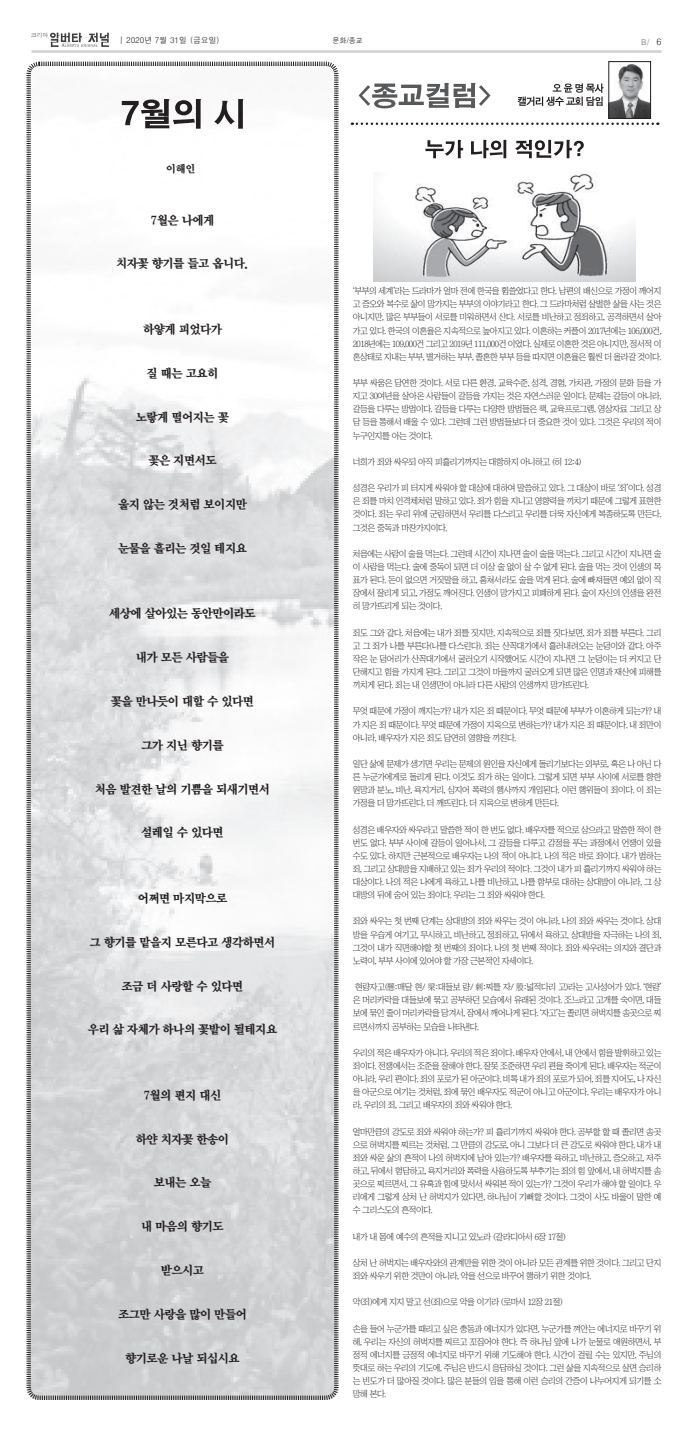
<style>
.page{position:relative;width:693px;height:1434px;background:#fff}
.page>*{position:absolute;margin:0;border:0;box-sizing:border-box;transform-origin:0 0}
.t1{font:12.25px "YDIY Mj O360";letter-spacing:-.05em;color:#231f20}
.t2{font:10.5px "YDIY Mj O360";color:#231f20}
.t3{font:8.75px/13.1px "Chosunilbo NM";letter-spacing:-.05em;color:#231f20;text-align:justify}
.t4{font:7.88px "H2 gtr M";color:#231f20}
.t5{font:7.88px "H2 gtr M";color:#6c6d70}
.t6{font:7px "H2 gtr M";color:#000}
.s1{font-size:8.75px;color:#231f20}
</style>
<div class="page">
<hr style="left:31px;top:50px;width:630px;height:3px;background:#d1d2d4">
<img style="left:32px;top:32px;width:76px;height:15px">
<svg style="left:518px;top:83px;width:86px;height:23px"></svg>
<img style="left:610px;top:64px;width:39px;height:53px">
<div style="left:608px;top:61px;width:43px;height:58px;border:1px solid #231f20"></div>
<svg style="left:26px;top:61px;width:313px;height:1339px"></svg>
<svg style="left:352px;top:122px;width:306px;height:3px"></svg>
<svg style="left:359px;top:83px;width:131px;height:25px"></svg>
<svg style="left:425px;top:140px;width:159px;height:18px"></svg>
<img style="left:373px;top:172px;width:263px;height:109px">
<svg style="left:122px;top:99px;width:121px;height:30px"></svg>
<p class="t4" style="left:120px;top:36px;width:102px">| 2020년 7월 31일 (금요일)</p>
<p class="t6" style="left:332px;top:37px;width:32px">문화/종교</p>
<p class="t2" style="left:166px;top:163px;width:31px">이해인</p>
<h1 class="t1" style="left:151px;top:214px;width:65px">7월은 나에게</h1>
<h1 class="t1" style="left:116px;top:257px;width:134px">치자꽃 향기를 들고 옵니다.</h1>
<p class="t5" style="left:641px;top:38px;width:22px">B/ <span class="s1">6</span></p>
<h1 class="t1" style="left:143px;top:323px;width:80px">하얗게 피었다가</h1>
<h1 class="t1" style="left:147px;top:367px;width:73px">질 때는 고요히</h1>
<h1 class="t1" style="left:136px;top:410px;width:95px">노랗게 떨어지는 꽃</h1>
<h1 class="t1" style="left:148px;top:454px;width:70px">꽃은 지면서도</h1>
<h1 class="t1" style="left:118px;top:498px;width:130px">울지 않는 것처럼 보이지만</h1>
<h1 class="t1" style="left:118px;top:542px;width:130px">눈물을 흘리는 것일 테지요</h1>
<h1 class="t1" style="left:109px;top:607px;width:148px">세상에 살아있는 동안만이라도</h1>
<h1 class="t1" style="left:136px;top:651px;width:95px">내가 모든 사람들을</h1>
<h1 class="t1" style="left:111px;top:695px;width:145px">꽃을 만나듯이 대할 수 있다면</h1>
<h1 class="t1" style="left:141px;top:739px;width:84px">그가 지닌 향기를</h1>
<h1 class="t1" style="left:95px;top:782px;width:177px">처음 발견한 날의 기쁨을 되새기면서</h1>
<h1 class="t1" style="left:141px;top:826px;width:84px">설레일 수 있다면</h1>
<h1 class="t1" style="left:138px;top:892px;width:91px">어쩌면 마지막으로</h1>
<h1 class="t1" style="left:90px;top:935px;width:187px">그 향기를 맡을지 모른다고 생각하면서</h1>
<h1 class="t1" style="left:122px;top:979px;width:123px">조금 더 사랑할 수 있다면</h1>
<h1 class="t1" style="left:88px;top:1023px;width:191px">우리 삶 자체가 하나의 꽃밭이 될테지요</h1>
<h1 class="t1" style="left:143px;top:1088px;width:80px">7월의 편지 대신</h1>
<h1 class="t1" style="left:136px;top:1132px;width:95px">하얀 치자꽃 한송이</h1>
<h1 class="t1" style="left:154px;top:1176px;width:59px">보내는 오늘</h1>
<h1 class="t1" style="left:141px;top:1220px;width:84px">내 마음의 향기도</h1>
<h1 class="t1" style="left:161px;top:1263px;width:45px">받으시고</h1>
<h1 class="t1" style="left:118px;top:1307px;width:130px">조그만 사랑을 많이 만들어</h1>
<h1 class="t1" style="left:125px;top:1351px;width:116px">향기로운 나날 되십시요</h1>
<p class="t3" style="left:353px;top:284px;width:310px">‘부부의 세계’라는 드라마가 얼마 전에 한국을 휩쓸었다고 한다. 남편의 배신으로 가정이 깨어지 고 증오와 복수로 삶이 망가지는 부부의 이야기라고 한다. 그 드라마처럼 살벌한 삶을 사는 것은 아니지만, 많은 부부들이 서로를 미워하면서 산다. 서로를 비난하고 정죄하고, 공격하면서 살아 가고 있다. 한국의 이혼율은 지속적으로 높아지고 있다. 이혼하는 커플이 2017년에는 106,000건, 2018년에는 109,000건 그리고 2019년 111,000건 이었다. 실제로 이혼한 것은 아니지만, 정서적 이 혼상태로 지내는 부부, 별거하는 부부, 졸혼한 부부 등을 따지면 이혼율은 훨씬 더 올라갈 것이다.</p>
<p class="t3" style="left:353px;top:376px;width:310px">부부 싸움은 당연한 것이다. 서로 다른 환경, 교육수준, 성격, 경험, 가치관, 가정의 문화 등을 가 지고 30여년을 살아온 사람들이 갈등을 가지는 것은 자연스러운 일이다. 문제는 갈등이 아니라, 갈등을 다루는 방법이다. 갈등을 다루는 다양한 방법들은 책, 교육프로그램, 영상자료 그리고 상 담 등을 통해서 배울 수 있다. 그런데 그런 방법들보다 더 중요한 것이 있다. 그것은 우리의 적이 누구인지를 아는 것이다.</p>
<p class="t3" style="left:353px;top:455px;width:230px">너희가 죄와 싸우되 아직 피흘리기까지는 대항하지 아니하고 (히 12:4)</p>
<p class="t3" style="left:353px;top:481px;width:310px">성경은 우리가 피 터지게 싸워야 할 대상에 대하여 말씀하고 있다. 그 대상이 바로 ‘죄’이다. 성경 은 죄를 마치 인격체처럼 말하고 있다. 죄가 힘을 지니고 영향력을 끼치기 때문에 그렇게 표현한 것이다. 죄는 우리 위에 군림하면서 우리를 다스리고 우리를 더욱 자신에게 복종하도록 만든다. 그것은 중독과 마찬가지이다.</p>
<p class="t3" style="left:353px;top:547px;width:310px">처음에는 사람이 술을 먹는다. 그런데 시간이 지나면 술이 술을 먹는다. 그리고 시간이 지나면 술 이 사람을 먹는다. 술에 중독이 되면 더 이상 술 없이 살 수 없게 된다. 술을 먹는 것이 인생의 목 표가 된다. 돈이 없으면 거짓말을 하고, 훔쳐서라도 술을 먹게 된다. 술에 빠져들면 예외 없이 직 장에서 잘리게 되고, 가정도 깨어진다. 인생이 망가지고 피폐하게 된다. 술이 자신의 인생을 완전 히 망가뜨리게 되는 것이다.</p>
<p class="t3" style="left:353px;top:625px;width:310px">죄도 그와 같다. 처음에는 내가 죄를 짓지만, 지속적으로 죄를 짓다보면, 죄가 죄를 부른다. 그리 고 그 죄가 나를 부른다(나를 다스린다). 죄는 산꼭대기에서 흘러내려오는 눈덩이와 같다. 아주 작은 눈 덩어리가 산꼭대기에서 굴러오기 시작했어도 시간이 지나면 그 눈덩이는 더 커지고 단 단해지고 힘을 가지게 된다. 그리고 그것이 마을까지 굴러오게 되면 많은 인명과 재산에 피해를 끼치게 된다. 죄는 내 인생만이 아니라 다른 사람의 인생까지 망가뜨린다.</p>
<p class="t3" style="left:353px;top:704px;width:310px">무엇 때문에 가정이 깨지는가? 내가 지은 죄 때문이다. 무엇 때문에 부부가 이혼하게 되는가? 내 가 지은 죄 때문이다. 무엇 때문에 가정이 지옥으로 변하는가? 내가 지은 죄 때문이다. 내 죄만이 아니라, 배우자가 지은 죄도 당연히 영향을 끼친다.</p>
<p class="t3" style="left:353px;top:757px;width:310px">일단 삶에 문제가 생기면 우리는 문제의 원인을 자신에게 돌리기보다는 외부로, 혹은 나 아닌 다 른 누군가에게로 돌리게 된다. 이것도 죄가 하는 일이다. 그렇게 되면 부부 사이에 서로를 향한 원망과 분노, 비난, 욕지거리, 심지어 폭력의 행사까지 개입된다. 이런 행위들이 죄이다. 이 죄는 가정을 더 망가뜨린다. 더 깨뜨린다. 더 지옥으로 변하게 만든다.</p>
<p class="t3" style="left:353px;top:822px;width:310px">성경은 배우자와 싸우라고 말씀한 적이 한 번도 없다. 배우자를 적으로 삼으라고 말씀한 적이 한 번도 없다. 부부 사이에 갈등이 일어나서, 그 갈등을 다루고 감정을 푸는 과정에서 언쟁이 있을 수도 있다. 하지만 근본적으로 배우자는 나의 적이 아니다. 나의 적은 바로 죄이다. 내가 범하는 죄, 그리고 상대방을 지배하고 있는 죄가 우리의 적이다. 그것이 내가 피 흘리기까지 싸워야 하는 대상이다. 나의 적은 나에게 욕하고, 나를 비난하고, 나를 함부로 대하는 상대방이 아니라, 그 상 대방의 뒤에 숨어 있는 죄이다. 우리는 그 죄와 싸워야 한다.</p>
<p class="t3" style="left:353px;top:914px;width:310px">죄와 싸우는 첫 번째 단계는 상대방의 죄와 싸우는 것이 아니라, 나의 죄와 싸우는 것이다. 상대 방을 우습게 여기고, 무시하고, 비난하고, 정죄하고, 뒤에서 욕하고, 상대방을 자극하는 나의 죄, 그것이 내가 직면해야할 첫 번째의 죄이다. 나의 첫 번째 적이다. 죄와 싸우려는 의지와 결단과 노력이, 부부 사이에 있어야 할 가장 근본적인 자세이다.</p>
<p class="t3" style="left:353px;top:980px;width:310px">현량자고(懸:매달 현/ 梁:대들보 량/ 刺:찌를 자/ 股:넓적다리 고)라는 고사성어가 있다. ‘현량’ 은 머리카락을 대들보에 묶고 공부하던 모습에서 유래된 것이다. 조느라고 고개를 숙이면, 대들 보에 묶인 줄이 머리카락을 당겨서, 잠에서 깨어나게 된다. ‘자고’는 졸리면 허벅지를 송곳으로 찌 르면서까지 공부하는 모습을 나타낸다.</p>
<p class="t3" style="left:353px;top:1045px;width:310px">우리의 적은 배우자가 아니다. 우리의 적은 죄이다. 배우자 안에서, 내 안에서 힘을 발휘하고 있는 죄이다. 전쟁에서는 조준을 잘해야 한다. 잘못 조준하면 우리 편을 죽이게 된다. 배우자는 적군이 아니라, 우리 편이다. 죄의 포로가 된 아군이다. 비록 내가 죄의 포로가 되어, 죄를 지어도, 나 자신 을 아군으로 여기는 것처럼, 죄에 묶인 배우자도 적군이 아니고 아군이다. 우리는 배우자가 아니 라, 우리의 죄, 그리고 배우자의 죄와 싸워야 한다.</p>
<p class="t3" style="left:353px;top:1124px;width:310px">얼마만큼의 강도로 죄와 싸워야 하는가? 피 흘리기까지 싸워야 한다. 공부할 할 때 졸리면 송곳 으로 허벅지를 찌르는 것처럼, 그 만큼의 강도로, 아니 그보다 더 큰 강도로 싸워야 한다. 내가 내 죄와 싸운 삶의 흔적이 나의 허벅지에 남아 있는가? 배우자를 욕하고, 비난하고, 증오하고, 저주 하고, 뒤에서 험담하고, 욕지거리와 폭력을 사용하도록 부추기는 죄의 힘 앞에서, 내 허벅지를 송 곳으로 찌르면서, 그 유혹과 힘에 맞서서 싸워본 적이 있는가? 그것이 우리가 해야 할 일이다. 우 리에게 그렇게 상처 난 허벅지가 있다면, 하나님이 기뻐할 것이다. 그것이 사도 바울이 말한 예 수 그리스도의 흔적이다.</p>
<p class="t3" style="left:353px;top:1229px;width:215px">내가 내 몸에 예수의 흔적을 지니고 있노라 (갈라디아서 6장 17절)</p>
<p class="t3" style="left:353px;top:1255px;width:310px">상처 난 허벅지는 배우자와의 관계만을 위한 것이 아니라 모든 관계를 위한 것이다. 그리고 단지 죄와 싸우기 위한 것만이 아니라, 악을 선으로 바꾸어 행하기 위한 것이다.</p>
<p class="t3" style="left:353px;top:1295px;width:212px">악(죄)에게 지지 말고 선(죄)으로 악을 이기라 (로마서 12장 21절)</p>
<p class="t3" style="left:353px;top:1321px;width:310px">손을 들어 누군가를 때리고 싶은 충동과 에너지가 있다면, 누군가를 껴안는 에너지로 바꾸기 위 해, 우리는 자신의 허벅지를 찌르고 꼬집어야 한다. 즉 하나님 앞에 나가 눈물로 애원하면서, 부 정적 에너지를 긍정적 에너지로 바꾸기 위해 기도해야 한다. 시간이 걸릴 수는 있지만, 주님의 뜻대로 하는 우리의 기도에, 주님은 반드시 응답하실 것이다. 그런 삶을 지속적으로 살면 승리하 는 빈도가 더 많아질 것이다. 많은 분들의 입을 통해 이런 승리의 간증이 나누어지게 되기를 소 망해 본다.</p>
</div>
